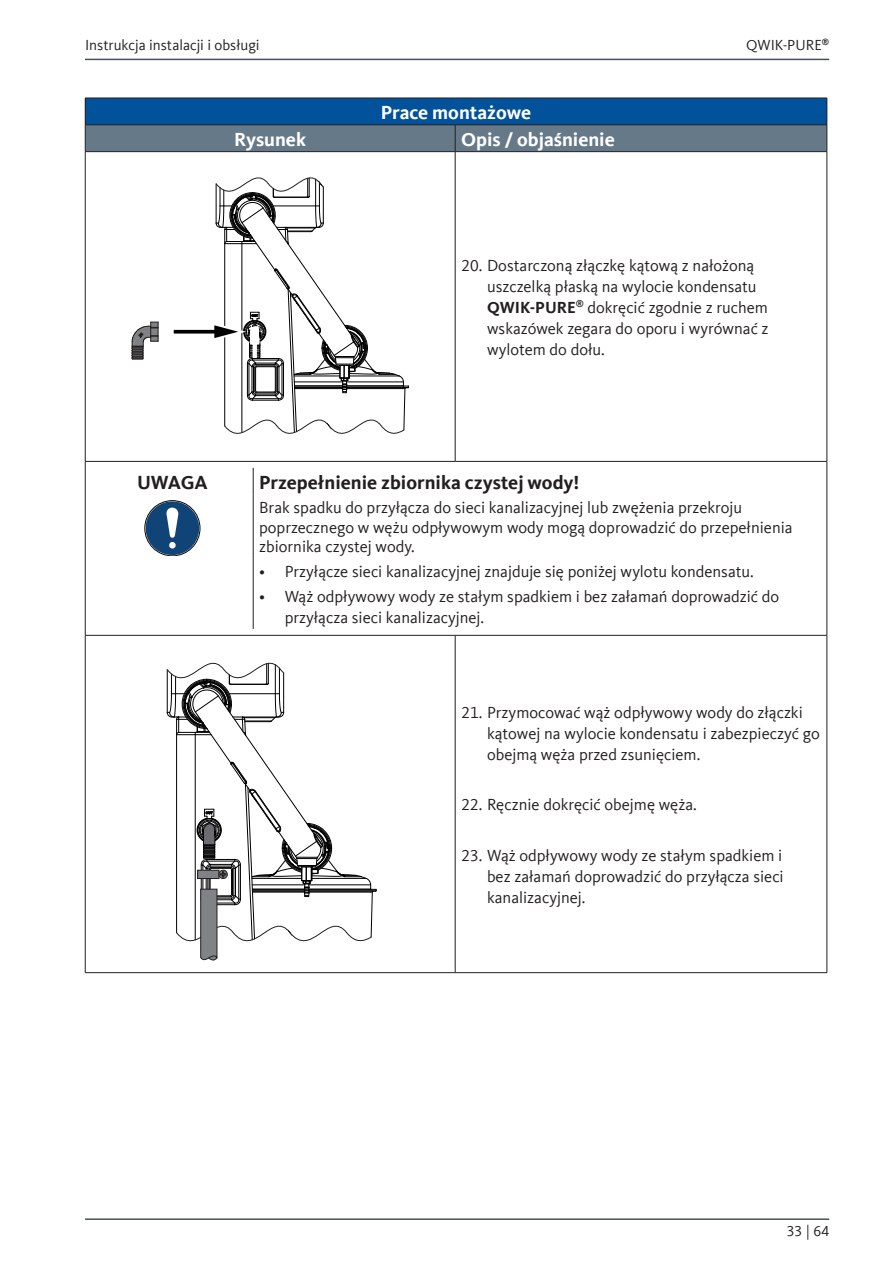
<style>
.page{position:relative;width:893px;height:1263px;background:#fff}
.page>*{position:absolute;margin:0;border:0;box-sizing:border-box;transform-origin:0 0}
.S_-_ATTENTION{font:700 19.5px "Kievit Offc Pro";color:#231f20}
.T_-_HEADLINE_MID_WHITE{font:700 19.5px "Kievit Offc Pro";color:#fff}
.T_-_HEADLINE_LEFT_WHITE{font:700 19.5px "Kievit Offc Pro";color:#fff}
.S_-_SIGNALWORD{font:700 19.5px "Kievit Offc Pro";letter-spacing:-.01em;color:#231f20}
.S_-_BODY{font:16.5px/21px "Kievit Offc Pro";color:#231f20}
.t1{font:15px "Kievit Offc Pro";color:#231f20}
.s1{font-weight:700}
</style>
<div class="page">
<hr style="left:85px;top:59px;width:744px;height:1px;background:#47515c">
<hr style="left:85px;top:1218px;width:744px;height:2px;background:#47515c">
<hr style="left:85px;top:152px;width:1px;height:309px;background:#231f20">
<hr style="left:455px;top:152px;width:1px;height:309px;background:#231f20">
<hr style="left:827px;top:152px;width:1px;height:309px;background:#231f20">
<hr style="left:85px;top:461px;width:370px;height:1px;background:#231f20">
<hr style="left:85px;top:462px;width:1px;height:173px;background:#231f20">
<hr style="left:455px;top:461px;width:372px;height:1px;background:#231f20">
<hr style="left:827px;top:462px;width:1px;height:173px;background:#231f20">
<hr style="left:85px;top:635px;width:370px;height:1px;background:#231f20">
<hr style="left:85px;top:635px;width:1px;height:337px;background:#231f20">
<hr style="left:455px;top:635px;width:372px;height:1px;background:#231f20">
<hr style="left:455px;top:635px;width:1px;height:337px;background:#231f20">
<hr style="left:827px;top:635px;width:1px;height:337px;background:#231f20">
<hr style="left:85px;top:972px;width:370px;height:1px;background:#231f20">
<hr style="left:455px;top:972px;width:372px;height:1px;background:#231f20">
<svg style="left:85px;top:98px;width:743px;height:54px;background:#32628e"></svg>
<hr style="left:85px;top:151px;width:370px;height:1px;background:#231f20">
<hr style="left:455px;top:151px;width:372px;height:1px;background:#231f20">
<svg style="left:132px;top:322px;width:27px;height:38px"></svg>
<div style="left:174px;top:328px;width:45px;height:7px;background:#e0e0e0"></div>
<svg style="left:174px;top:330px;width:39px;height:4px"></svg>
<svg style="left:213px;top:177px;width:196px;height:257px"></svg>
<svg style="left:253px;top:468px;width:1px;height:27px"></svg>
<hr style="left:253px;top:495px;width:1px;height:63px;background:#231f20">
<hr style="left:253px;top:558px;width:1px;height:71px;background:#231f20">
<svg style="left:145px;top:501px;width:55px;height:55px"></svg>
<svg style="left:166px;top:662px;width:211px;height:299px"></svg>
<p class="t1" style="left:85px;top:36px;width:176px">Instrukcja instalacji i obsługi</p>
<p class="t1" style="left:746px;top:36px;width:84px">QWIK-PURE<sup>®</sup></p>
<p class="T_-_HEADLINE_MID_WHITE" style="left:381px;top:101px;width:152px">Prace montażowe</p>
<p class="T_-_HEADLINE_MID_WHITE" style="left:234px;top:127px;width:73px">Rysunek</p>
<p class="T_-_HEADLINE_LEFT_WHITE" style="left:461px;top:127px;width:155px">Opis / objaśnienie</p>
<p class="S_-_BODY" style="left:487px;top:255px;width:283px;text-indent:-26px">20. Dostarczoną złączkę kątową z nałożoną uszczelką płaską na wylocie kondensatu <span class="s1">QWIK‑PURE</span><sup>®</sup> dokręcić zgodnie z ruchem wskazówek zegara do oporu i wyrównać z wylotem do dołu.</p>
<p class="S_-_SIGNALWORD" style="left:137px;top:470px;width:72px">UWAGA</p>
<p class="S_-_ATTENTION" style="left:259px;top:470px;width:322px">Przepełnienie zbiornika czystej wody!</p>
<p class="S_-_BODY" style="left:259px;top:498px;width:535px;line-height:19.5px">Brak spadku do przyłącza do sieci kanalizacyjnej lub zwężenia przekroju poprzecznego w wężu odpływowym wody mogą doprowadzić do przepełnienia zbiornika czystej wody.</p>
<p class="S_-_BODY" style="left:259px;top:560px;width:496px">• Przyłącze sieci kanalizacyjnej znajduje się poniżej wylotu kondensatu.</p>
<p class="S_-_BODY" style="left:285px;top:586px;width:496px;text-indent:-26px">• Wąż odpływowy wody ze stałym spadkiem i bez załamań doprowadzić do przyłącza sieci kanalizacyjnej.</p>
<p class="S_-_BODY" style="left:487px;top:702px;width:334px;text-indent:-26px">21. Przymocować wąż odpływowy wody do złączki kątowej na wylocie kondensatu i zabezpieczyć go obejmą węża przed zsunięciem.</p>
<p class="S_-_BODY" style="left:462px;top:794px;width:237px">22. Ręcznie dokręcić obejmę węża.</p>
<p class="S_-_BODY" style="left:487px;top:845px;width:298px;text-align:justify;text-indent:-26px">23. Wąż odpływowy wody ze stałym spadkiem i bez załamań doprowadzić do przyłącza sieci kanalizacyjnej.</p>
<p class="t1" style="left:787px;top:1222px;width:44px">33 | 64</p>
</div>
